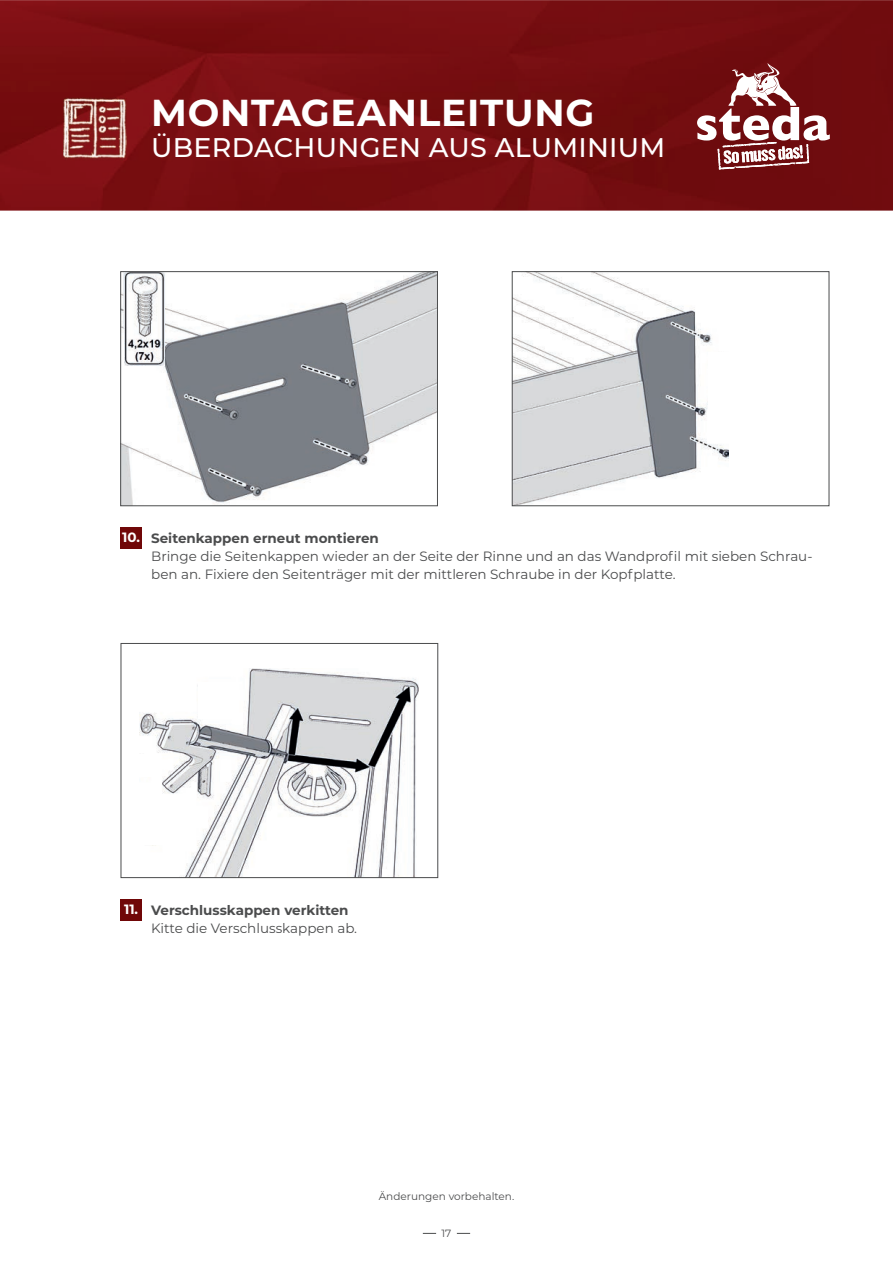
<style>
.page{position:relative;width:893px;height:1263px;background:#fff}
.page>*{position:absolute;margin:0;border:0;box-sizing:border-box;transform-origin:0 0}
.t1{font:700 37.5px "Montserrat";letter-spacing:.02em;color:#fff}
.t2{font:500 27px "Montserrat";letter-spacing:.01em;color:#fff}
.t3{font:13.5px/18px "Montserrat";color:#4b4c4d}
.t4{font:700 13.5px "Montserrat";color:#4b4c4d}
.t5{font:700 13.5px "Montserrat";color:#fff}
.t6{font:10.5px "Montserrat";color:#4b4c4d}
</style>
<div class="page">
<svg style="left:423px;top:1233px;width:13px;height:1px"></svg>
<svg style="left:457px;top:1233px;width:13px;height:1px"></svg>
<img style="left:0;top:0;width:893px;height:211px">
<svg style="left:698px;top:63px;width:131px;height:106px"></svg>
<img style="left:64px;top:97px;width:62px;height:64px">
<img style="left:140px;top:668px;width:279px;height:208px">
<div style="left:121px;top:643px;width:317px;height:235px;border:1px solid #4b4c4d"></div>
<div style="left:133px;top:755px;width:22px;height:22px;background:#fff"></div>
<div style="left:199px;top:682px;width:40px;height:36px;background:#fff"></div>
<div style="left:134px;top:823px;width:30px;height:21px;background:#fff"></div>
<div style="left:120px;top:527px;width:22px;height:21px;background:#700708"></div>
<div style="left:120px;top:899px;width:22px;height:21px;background:#700708"></div>
<img style="left:122px;top:273px;width:314px;height:231px">
<img style="left:124px;top:273px;width:40px;height:93px">
<div style="left:120px;top:271px;width:318px;height:235px;border:1px solid #4b4c4d"></div>
<img style="left:514px;top:273px;width:214px;height:231px">
<div style="left:512px;top:271px;width:317px;height:235px;border:1px solid #4b4c4d"></div>
<div style="left:709px;top:353px;width:21px;height:63px;background:#fff"></div>
<h1 class="t1" style="left:151px;top:86px;width:445px">MONTAGEANLEITUNG</h1>
<h2 class="t2" style="left:151px;top:128px;width:516px">ÜBERDACHUNGEN AUS ALUMINIUM</h2>
<p class="t5" style="left:122px;top:528px;width:19px">10.</p>
<p class="t4" style="left:151px;top:529px;width:229px">Seitenkappen erneut montieren</p>
<p class="t3" style="left:151px;top:547px;width:663px">Bringe die Seitenkappen wieder an der Seite der Rinne und an das Wandprofil mit sieben Schrau&shy;ben an. Fixiere den Seitenträger mit der mittleren Schraube in der Kopfplatte.</p>
<p class="t5" style="left:124px;top:900px;width:16px">11.</p>
<p class="t4" style="left:151px;top:901px;width:199px">Verschlusskappen verkitten</p>
<p class="t3" style="left:151px;top:919px;width:207px">Kitte die Verschlusskappen ab.</p>
<p class="t6" style="left:379px;top:1189px;width:137px">Änderungen vorbehalten.</p>
<p class="t6" style="left:441px;top:1225px;width:11px">17</p>
</div>
